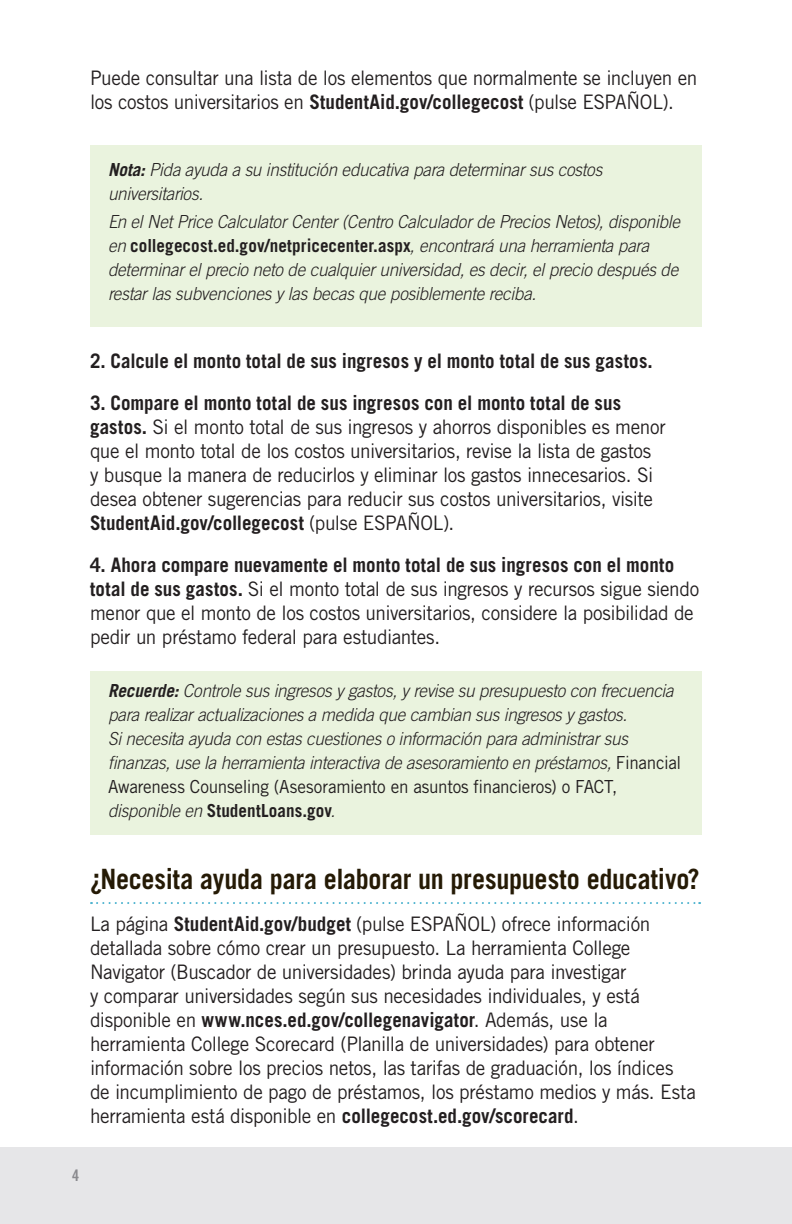
<style>
.page{position:relative;width:792px;height:1224px;background:#fff}
.page>*{position:absolute;margin:0;border:0;box-sizing:border-box;transform-origin:0 0}
.t1{font:700 28px "Trade Gothic LT Std";letter-spacing:-.01em;color:#251a05;scale:.93 1}
.t2{font:20px/24px "Trade Gothic LT Std";letter-spacing:-.02em;color:#231f20;scale:.95 1}
.t3{font:700 20px "Trade Gothic LT Std";letter-spacing:.005em;color:#231f20;scale:.95 1}
.t4{font:italic 300 18px/24px "Trade Gothic LT Std";letter-spacing:-.015em;color:#231f20;scale:.95 1}
.t5{font:700 18px "Trade Gothic LT Std";letter-spacing:.01em;color:#231f20;scale:.95 1}
.t6{font:16px "Trade Gothic LT Std Bd Cn 20";color:#8a8a8e}
.s1{font-weight:700}
.s2{font-weight:700;font-style:normal}
.s3{font-weight:400;font-style:normal}
.s4{font-weight:300;font-style:italic}
</style>
<div class="page">
<div style="left:0;top:1147px;width:792px;height:77px;background:#e6e6e8"></div>
<svg style="left:91px;top:902px;width:609px;height:2px"></svg>
<div style="left:90px;top:145px;width:612px;height:55px;background:#eaf3de"></div>
<div style="left:90px;top:200px;width:612px;height:126px;background:#eaf3de"></div>
<div style="left:90px;top:671px;width:612px;height:13px;background:#eaf3de"></div>
<div style="left:90px;top:684px;width:612px;height:151px;background:#eaf3de"></div>
<p class="t2" style="left:90px;top:66px;width:641px">Puede consultar una lista de los elementos que normalmente se incluyen en los costos universitarios en <span class="s1">StudentAid.gov/collegecost</span> (pulse ESPAÑOL).</p>
<p class="t4" style="left:108px;top:158px;width:522px"><span class="s1">Nota:</span> Pida ayuda a su institución educativa para determinar sus costos</p>
<p class="t4" style="left:108px;top:181px;width:604px;line-height:27.4px">universitarios.<br>En el Net Price Calculator Center (Centro Calculador de Precios Netos), disponible</p>
<p class="t4" style="left:108px;top:234px;width:602px">en <span class="s2">collegecost.ed.gov/netpricecenter.aspx</span>, encontrará una herramienta para determinar el precio neto de cualquier universidad, es decir, el precio después de restar las subvenciones y las becas que posiblemente reciba.</p>
<p class="t3" style="left:90px;top:349px;width:594px">2. Calcule el monto total de sus ingresos y el monto total de sus gastos.</p>
<p class="t2" style="left:90px;top:391px;width:608px"><span class="s1">3. Compare el monto total de sus ingresos con el monto total de sus gastos.</span> Si el monto total de sus ingresos y ahorros disponibles es menor que el monto total de los costos universitarios, revise la lista de gastos<br>y busque la manera de reducirlos y eliminar los gastos innecesarios. Si desea obtener sugerencias para reducir sus costos universitarios, visite <span class="s1">StudentAid.gov/collegecost</span> (pulse ESPAÑOL).</p>
<p class="t2" style="left:90px;top:553px;width:643px"><span class="s1">4. Ahora compare nuevamente el monto total de sus ingresos con el monto total de sus gastos.</span> Si el monto total de sus ingresos y recursos sigue siendo menor que el monto de los costos universitarios, considere la posibilidad de pedir un préstamo federal para estudiantes.</p>
<p class="t4" style="left:108px;top:679px;width:605px"><span class="s1">Recuerde:</span> Controle sus ingresos y gastos, y revise su presupuesto con frecuencia para realizar actualizaciones a medida que cambian sus ingresos y gastos.<br>Si necesita ayuda con estas cuestiones o información para administrar sus finanzas, use la herramienta interactiva de asesoramiento en préstamos, <span class="s3">Financial Awareness Counseling (Asesoramiento en asuntos financieros) o FACT,</span></p>
<p class="t5" style="left:108px;top:800px;width:241px"><span class="s4">disponible en</span> StudentLoans.gov<span class="s4">.</span></p>
<h3 class="t1" style="left:90px;top:862px;width:657px">¿Necesita ayuda para elaborar un presupuesto educativo?</h3>
<p class="t2" style="left:90px;top:912px;width:639px">La página <span class="s1">StudentAid.gov/budget</span> (pulse ESPAÑOL) ofrece información detallada sobre cómo crear un presupuesto. La herramienta College Navigator (Buscador de universidades) brinda ayuda para investigar<br>y comparar universidades según sus necesidades individuales, y está disponible en <span class="s1">www.nces.ed.gov/collegenavigator</span>. Además, use la herramienta College Scorecard (Planilla de universidades) para obtener información sobre los precios netos, las tarifas de graduación, los índices de incumplimiento de pago de préstamos, los préstamo medios y más. Esta herramienta está disponible en <span class="s1">collegecost.ed.gov/scorecard</span>.</p>
<p class="t6" style="left:72px;top:1166px;width:9px">4</p>
</div>
